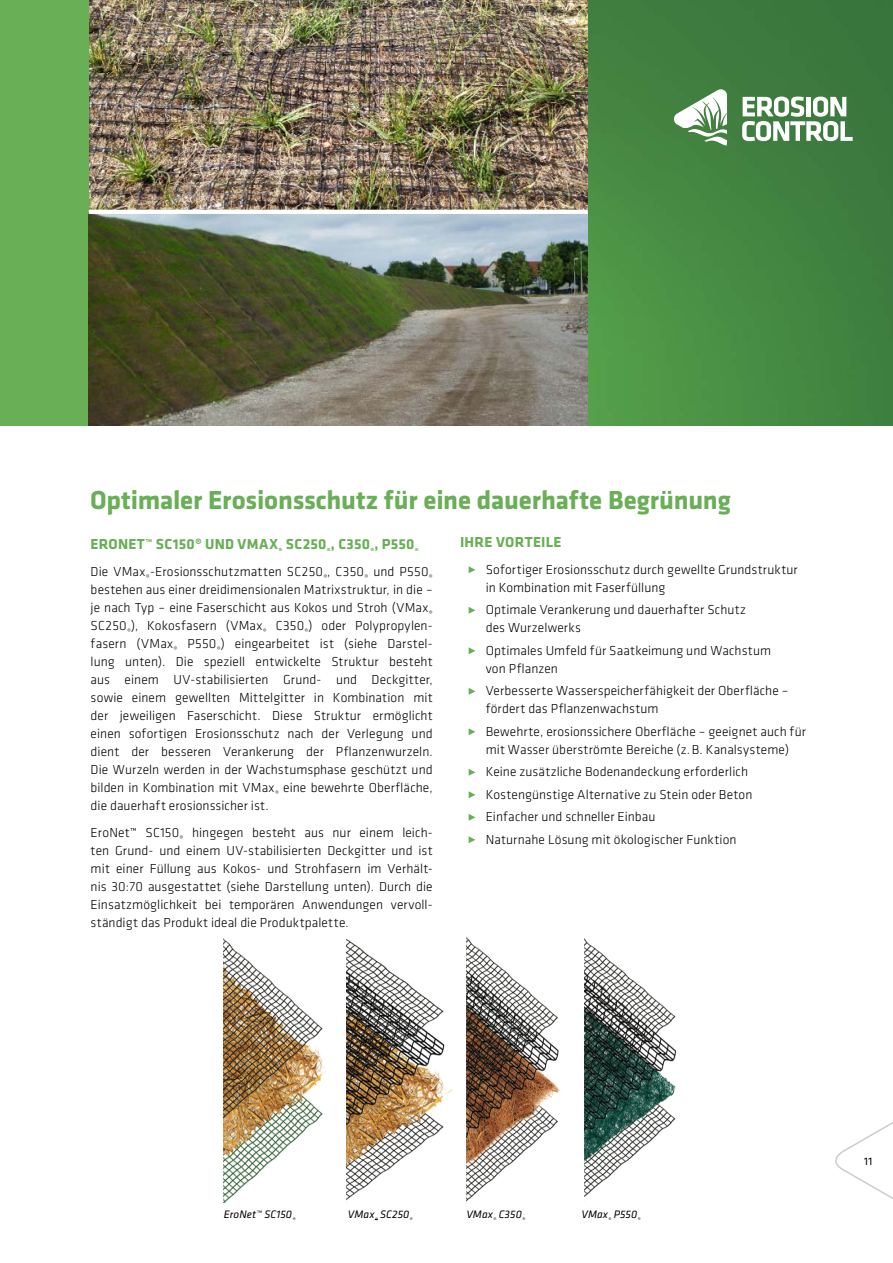
<style>
.page{position:relative;width:893px;height:1263px;background:#fff}
.page>*{position:absolute;margin:0;border:0;box-sizing:border-box;transform-origin:0 0}
.t1{font:700 27px "Klavika";letter-spacing:-.01em;color:#68af56}
.t2{font:700 15px "Klavika";letter-spacing:.02em;color:#68af56}
.t3{font:300 13.5px/18px "Klavika";letter-spacing:.005em;color:#000}
.t4{font:italic 11.25px "Klavika";letter-spacing:.005em;color:#000}
.t5{font:11.25px "Klavika";color:#000}
</style>
<div class="page">
<img style="left:466px;top:937px;width:94px;height:265px">
<img style="left:584px;top:938px;width:93px;height:259px">
<img style="left:347px;top:939px;width:106px;height:261px">
<img style="left:223px;top:938px;width:102px;height:264px">
<div style="left:0;top:0;width:397px;height:425px;background:#68af56"></div>
<img style="left:588px;top:0;width:305px;height:425px">
<svg style="left:742px;top:97px;width:111px;height:44px"></svg>
<svg style="left:674px;top:89px;width:55px;height:57px"></svg>
<svg style="left:469px;top:566px;width:6px;height:7px"></svg>
<svg style="left:469px;top:607px;width:6px;height:7px"></svg>
<svg style="left:469px;top:647px;width:6px;height:7px"></svg>
<svg style="left:469px;top:688px;width:6px;height:7px"></svg>
<svg style="left:469px;top:728px;width:6px;height:7px"></svg>
<svg style="left:469px;top:769px;width:6px;height:7px"></svg>
<svg style="left:469px;top:791px;width:6px;height:7px"></svg>
<svg style="left:469px;top:814px;width:6px;height:7px"></svg>
<svg style="left:469px;top:836px;width:6px;height:7px"></svg>
<img style="left:89px;top:0;width:499px;height:425px">
<hr style="left:89px;top:210px;width:499px;height:4px;background:#fff">
<svg style="left:835px;top:1122px;width:58px;height:77px"></svg>
<h1 class="t1" style="left:90px;top:490px;width:642px">Optimaler Erosionsschutz für eine dauerhafte Begrünung</h1>
<p class="t2" style="left:91px;top:538px;width:330px">ERONET™ SC150® UND VMAX<sub>®</sub> SC250<sub>®</sub>, C350<sub>®</sub>, P550<sub>®</sub></p>
<p class="t3" style="left:91px;top:564px;width:344px;text-align:justify">Die VMax<sub>®</sub>-Erosionsschutzmatten SC250<sub>®</sub>, C350<sub>®</sub> und P550<sub>® </sub>bestehen aus einer dreidimensionalen Matrixstruktur, in die – je nach Typ – eine Faserschicht aus Kokos und Stroh (VMax<sub>® </sub>SC250<sub>®</sub>), Kokosfasern (VMax<sub>®</sub> C350<sub>®</sub>) oder Polypropylen&shy;fasern (VMax<sub>®</sub> P550<sub>®</sub>) eingearbeitet ist (siehe Darstel&shy;lung unten). Die speziell entwickelte Struktur besteht aus einem UV-stabilisierten Grund- und Deckgitter, sowie einem gewellten Mittelgitter in Kombination mit der jeweiligen Faserschicht. Diese Struktur ermöglicht einen sofortigen Erosionsschutz nach der Verlegung und dient der besseren Verankerung der Pflanzenwurzeln.<br>Die Wurzeln werden in der Wachstumsphase geschützt und bilden in Kombination mit VMax<sub>®</sub> eine bewehrte Oberfläche, die dauerhaft erosions sicher ist.</p>
<p class="t3" style="left:91px;top:825px;width:344px;text-align:justify">EroNet™ SC150<sub>®</sub> hingegen besteht aus nur einem leich&shy;ten Grund- und einem UV-stabilisierten Deckgitter und ist mit einer Füllung aus Kokos- und Strohfasern im Verhält&shy;nis 30:70 ausgestattet (siehe Darstellung unten). Durch die Einsatzmöglichkeit bei temporären Anwendungen vervoll&shy;ständigt das Produkt ideal die Produkt palette.</p>
<p class="t2" style="left:460px;top:536px;width:103px">IHRE VORTEILE</p>
<p class="t3" style="left:486px;top:562px;width:314px">Sofortiger Erosionsschutz durch gewellte Grundstruktur in Kombination mit Faserfüllung</p>
<p class="t3" style="left:486px;top:602px;width:262px">Optimale Verankerung und dauerhafter Schutz des Wurzelwerks</p>
<p class="t3" style="left:486px;top:643px;width:287px">Optimales Umfeld für Saatkeimung und Wachstum von Pflanzen</p>
<p class="t3" style="left:486px;top:683px;width:304px">Verbesserte Wasserspeicherfähigkeit der Oberfläche – fördert das Pflanzenwachstum</p>
<p class="t3" style="left:486px;top:724px;width:322px">Bewehrte, erosionssichere Oberfläche – geeignet auch für mit Wasser überströmte Bereiche (z. B. Kanalsysteme)</p>
<p class="t3" style="left:486px;top:762px;width:268px;line-height:22.5px">Keine zusätzliche Bodenandeckung erforderlich Kostengünstige Alternative zu Stein oder Beton Einfacher und schneller Einbau<br>Naturnahe Lösung mit ökologischer Funktion</p>
<p class="t4" style="left:224px;top:1210px;width:73px">EroNet™ SC150<sub>®</sub></p>
<p class="t4" style="left:348px;top:1210px;width:66px">VMax<sub>®</sub> SC250<sub>®</sub></p>
<p class="t4" style="left:466px;top:1210px;width:60px">VMax<sub>®</sub> C350<sub>®</sub></p>
<p class="t4" style="left:581px;top:1210px;width:61px">VMax<sub>®</sub> P550<sub>®</sub></p>
<p class="t5" style="left:864px;top:1157px;width:10px">11</p>
</div>
